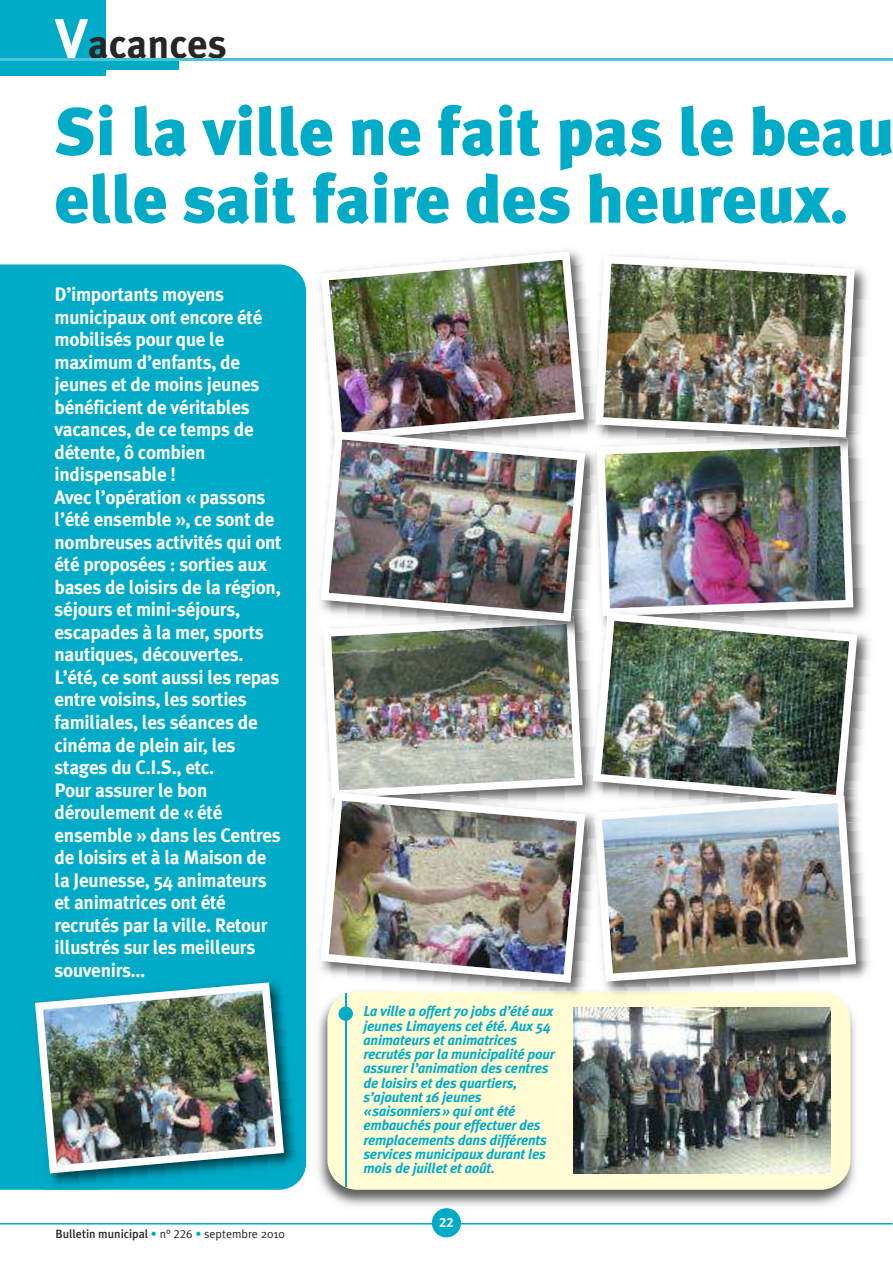
<style>
.page{position:relative;width:893px;height:1263px;background:#fff}
.page>*{position:absolute;margin:0;border:0;box-sizing:border-box;transform-origin:0 0}
.t1{font:900 67.5px/67.5px "Meta Plus";color:#00abc7}
.t2{font:700 40.5px "Meta Plus";color:#272627}
.t3{font:700 19.5px/22.5px "Meta Plus";letter-spacing:-.015em;color:#fff}
.t4{font:italic 700 14.25px/14.2px "Meta Plus";letter-spacing:-.015em;color:#00abc7}
.t5{font:13.5px "Meta Plus Bold Caps";color:#fff}
.t6{font:500 12px "Meta Plus";color:#272627}
.s1{font-size:55.5px;color:#fff}
.s2{font-family:"Meta Plus Normal";font-weight:400;color:#00abc7}
.s3{font-family:"Meta Plus Normal";font-weight:400}
.s4{font-family:"Meta Plus Normal Caps";font-weight:400}
</style>
<div class="page">
<div style="left:0;top:0;width:105px;height:76px;background:#00abc7"></div>
<div style="left:0;top:61px;width:179px;height:9px;background:#00abc7"></div>
<hr style="left:0;top:59px;width:893px;height:2px;background:#4dc4d8">
<hr style="left:0;top:1223px;width:892px;height:1px;background:#00abc7">
<div style="left:432px;top:1208px;width:29px;height:29px;background:#00abc7;border-radius:50%"></div>
<div style="left:0;top:264px;width:306px;height:926px;background:#00abc7"></div>
<img style="left:318px;top:996px;width:537px;height:216px">
<img style="left:437px;top:1208px;width:19px;height:3px">
<div style="left:327px;top:991px;width:523px;height:199px;background:#fffcd4;border-radius:30px"></div>
<hr style="left:345px;top:993px;width:2px;height:194px;background:#00abc7">
<div style="left:339px;top:1006px;width:14px;height:15px;background:#00abc7;border-radius:50%"></div>
<img style="left:573px;top:1007px;width:257px;height:166px">
<img style="left:322px;top:627px;width:264px;height:161px">
<img style="left:319px;top:250px;width:269px;height:177px">
<img style="left:857px;top:458px;width:10px;height:160px">
<svg style="left:599px;top:458px;width:258px;height:150px"></svg>
<img style="left:859px;top:268px;width:9px;height:163px">
<img style="left:588px;top:333px;width:3px;height:98px">
<img style="left:611px;top:432px;width:249px;height:26px">
<img style="left:637px;top:441px;width:211px;height:16px">
<img style="left:591px;top:255px;width:268px;height:186px">
<img style="left:861px;top:633px;width:9px;height:113px">
<img style="left:585px;top:670px;width:4px;height:118px">
<img style="left:589px;top:608px;width:272px;height:188px">
<img style="left:353px;top:609px;width:239px;height:33px">
<img style="left:398px;top:626px;width:177px;height:15px">
<img style="left:451px;top:626px;width:116px;height:14px">
<img style="left:328px;top:424px;width:220px;height:3px">
<img style="left:334px;top:424px;width:97px;height:3px">
<img style="left:341px;top:425px;width:47px;height:2px">
<img style="left:589px;top:453px;width:10px;height:112px">
<img style="left:597px;top:453px;width:7px;height:70px">
<img style="left:604px;top:446px;width:242px;height:162px">
<img style="left:320px;top:427px;width:269px;height:199px">
<img style="left:27px;top:974px;width:277px;height:216px">
<img style="left:31px;top:978px;width:257px;height:199px">
<img style="left:604px;top:852px;width:266px;height:135px">
<img style="left:606px;top:987px;width:108px;height:4px">
<img style="left:599px;top:991px;width:146px;height:4px">
<img style="left:636px;top:788px;width:225px;height:8px">
<img style="left:756px;top:789px;width:88px;height:2px">
<img style="left:803px;top:790px;width:33px;height:1px">
<img style="left:590px;top:791px;width:270px;height:194px">
<img style="left:590px;top:805px;width:5px;height:180px">
<img style="left:481px;top:987px;width:101px;height:4px">
<img style="left:455px;top:991px;width:135px;height:4px">
<img style="left:327px;top:785px;width:239px;height:3px">
<img style="left:331px;top:785px;width:94px;height:3px">
<img style="left:339px;top:786px;width:32px;height:2px">
<img style="left:589px;top:807px;width:17px;height:127px">
<img style="left:594px;top:812px;width:12px;height:75px">
<img style="left:602px;top:820px;width:3px;height:19px">
<img style="left:320px;top:788px;width:269px;height:199px">
<h2 class="t2" style="left:55px;top:20px;width:173px"><span class="s1">V</span>acances</h2>
<h1 class="t1" style="left:55px;top:98px;width:841px">Si la ville ne fait pas le beau elle sait faire des heureux.</h1>
<p class="t3" style="left:55px;top:283px;width:229px">D’importants moyens municipaux ont encore été mobilisés pour que le maximum d’enfants, de jeunes et de moins jeunes bénéficient de véritables vacances, de ce temps de détente, ô combien indispensable !<br>Avec l’opération « passons l’été ensemble », ce sont de nombreuses activités qui ont été proposées : sorties aux bases de loisirs de la région, séjours et mini-séjours, escapades à la mer, sports nautiques, découvertes.<br>L’été, ce sont aussi les repas entre voisins, les sorties familiales, les séances de cinéma de plein air, les stages du C.I.S., etc.<br>Pour assurer le bon déroulement de « été ensemble » dans les Centres de loisirs et à la Maison de la Jeunesse, 54 animateurs et animatrices ont été recrutés par la ville. Retour illustrés sur les meilleurs souvenirs…</p>
<p class="t6" style="left:56px;top:1226px;width:231px">Bulletin municipal <span class="s2">•</span> <span class="s3">n°</span> <span class="s4">226</span> <span class="s2">•</span> <span class="s3">septembre 2010</span></p>
<p class="t4" style="left:363px;top:1004px;width:193px">La ville a offert 70 jobs d’été aux jeunes Limayens cet été. Aux 54 animateurs et animatrices recrutés par la municipalité pour assurer l’animation des centres de loisirs et des quartiers, s’ajoutent 16 jeunes «saisonniers» qui ont été embauchés pour effectuer des remplacements dans différents services municipaux durant les mois de juillet et août.</p>
<p class="t5" style="left:439px;top:1214px;width:16px">22</p>
</div>
